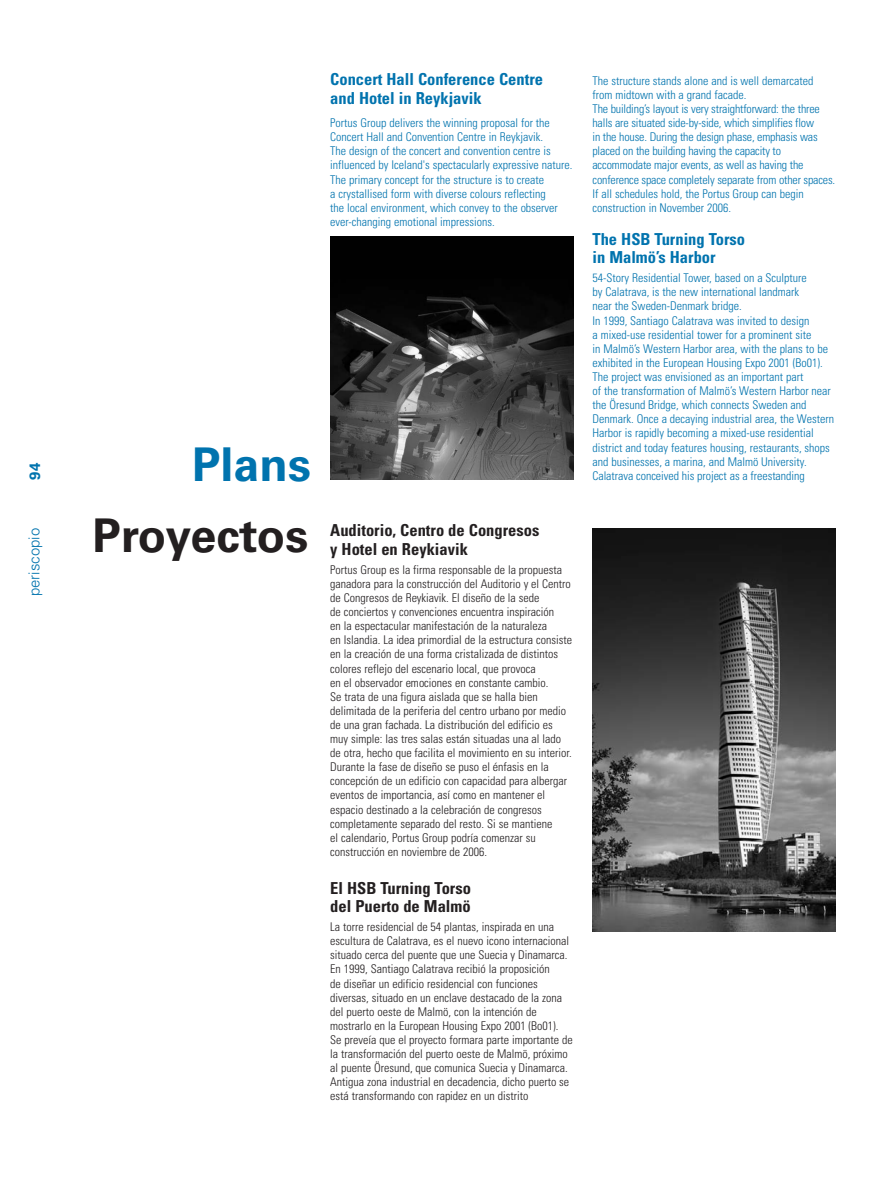
<style>
.page{position:relative;width:893px;height:1191px;background:#fff}
.page>*{position:absolute;margin:0;border:0;box-sizing:border-box;transform-origin:0 0}
.t1{font:700 46.5px "Univers";letter-spacing:-.01em;color:#231f20}
.t2{font:700 46.5px "Univers";color:#0073ae}
.t3{font:700 condensed 16.5px/18.8px "Univers";color:#0073ae}
.t4{font:700 condensed 16.5px/18.8px "Univers";color:#231f20}
.t5{font:300 15px "Univers";color:#0073ae}
.t6{font:700 15px "Univers";color:#0073ae}
.t7{font:300 condensed 12px/14.1px "Univers";color:#231f20}
.t8{font:300 condensed 12px/14.1px "Univers";color:#0073ae}
</style>
<div class="page">
<img style="left:330px;top:237px;width:243px;height:243px">
<img style="left:592px;top:528px;width:244px;height:403px">
<p class="t6" style="left:29px;top:480px;width:19px;rotate:-90deg">94</p>
<p class="t5" style="left:29px;top:596px;width:70px;rotate:-90deg">periscopio</p>
<h1 class="t2" style="left:192px;top:447px;width:120px">Plans</h1>
<h1 class="t1" style="left:93px;top:518px;width:217px">Proyectos</h1>
<h2 class="t3" style="left:330px;top:71px;width:214px">Concert Hall Conference Centre and Hotel in Reykjavik</h2>
<p class="t8" style="left:330px;top:117px;width:244px">Portus Group delivers the winning proposal for the Concert Hall and Convention Centre in Reykjavik.<br>The design of the concert and convention centre is influenced by Iceland's spectacularly expressive nature.<br>The primary concept for the structure is to create<br>a crystallised form with diverse colours reflecting<br>the local environment, which convey to the observer ever-changing emotional impressions.</p>
<h2 class="t4" style="left:330px;top:522px;width:211px">Auditorio, Centro de Congresos y Hotel en Reykiavik</h2>
<p class="t7" style="left:330px;top:563px;width:243px">Portus Group es la firma responsable de la propuesta ganadora para la construcción del Auditorio y el Centro de Congresos de Reykiavik. El diseño de la sede<br>de conciertos y convenciones encuentra inspiración<br>en la espectacular manifestación de la naturaleza<br>en Islandia. La idea primordial de la estructura consiste en la creación de una forma cristalizada de distintos colores reflejo del escenario local, que provoca<br>en el observador emociones en constante cambio.<br>Se trata de una figura aislada que se halla bien delimitada de la periferia del centro urbano por medio de una gran fachada. La distribución del edificio es muy simple: las tres salas están situadas una al lado de otra, hecho que facilita el movimiento en su interior.<br>Durante la fase de diseño se puso el énfasis en la concepción de un edificio con capacidad para albergar eventos de importancia, así como en mantener el espacio destinado a la celebración de congresos completamente separado del resto. Si se mantiene<br>el calendario, Portus Group podría comenzar su construcción en noviembre de 2006.</p>
<h2 class="t4" style="left:330px;top:879px;width:142px">El HSB Turning Torso del Puerto de Malmö</h2>
<p class="t7" style="left:330px;top:921px;width:244px">La torre residencial de 54 plantas, inspirada en una escultura de Calatrava, es el nuevo icono internacional situado cerca del puente que une Suecia y Dinamarca.<br>En 1999, Santiago Calatrava recibió la proposición<br>de diseñar un edificio residencial con funciones diversas, situado en un enclave destacado de la zona del puerto oeste de Malmö, con la intención de mostrarlo en la European Housing Expo 2001 (Bo01).<br>Se preveía que el proyecto formara parte importante de la transformación del puerto oeste de Malmö, próximo al puente Öresund, que comunica Suecia y Dinamarca.<br>Antigua zona industrial en decadencia, dicho puerto se está transformando con rapidez en un distrito</p>
<p class="t8" style="left:592px;top:75px;width:244px">The structure stands alone and is well demarcated from midtown with a grand facade.<br>The building’s layout is very straightforward: the three halls are situated side-by-side, which simplifies flow<br>in the house. During the design phase, emphasis was placed on the building having the capacity to accommodate major events, as well as having the conference space completely separate from other spaces.<br>If all schedules hold, the Portus Group can begin construction in November 2006.</p>
<h2 class="t3" style="left:592px;top:231px;width:154px">The HSB Turning Torso in Malmö’s Harbor</h2>
<p class="t8" style="left:592px;top:272px;width:243px">54-Story Residential Tower, based on a Sculpture<br>by Calatrava, is the new international landmark<br>near the Sweden-Denmark bridge.<br>In 1999, Santiago Calatrava was invited to design<br>a mixed-use residential tower for a prominent site<br>in Malmö’s Western Harbor area, with the plans to be exhibited in the European Housing Expo 2001 (Bo01).<br>The project was envisioned as an important part<br>of the transformation of Malmö’s Western Harbor near the Öresund Bridge, which connects Sweden and Denmark. Once a decaying industrial area, the Western Harbor is rapidly becoming a mixed-use residential district and today features housing, restaurants, shops and businesses, a marina, and Malmö University.<br>Calatrava conceived his project as a freestanding</p>
</div>
